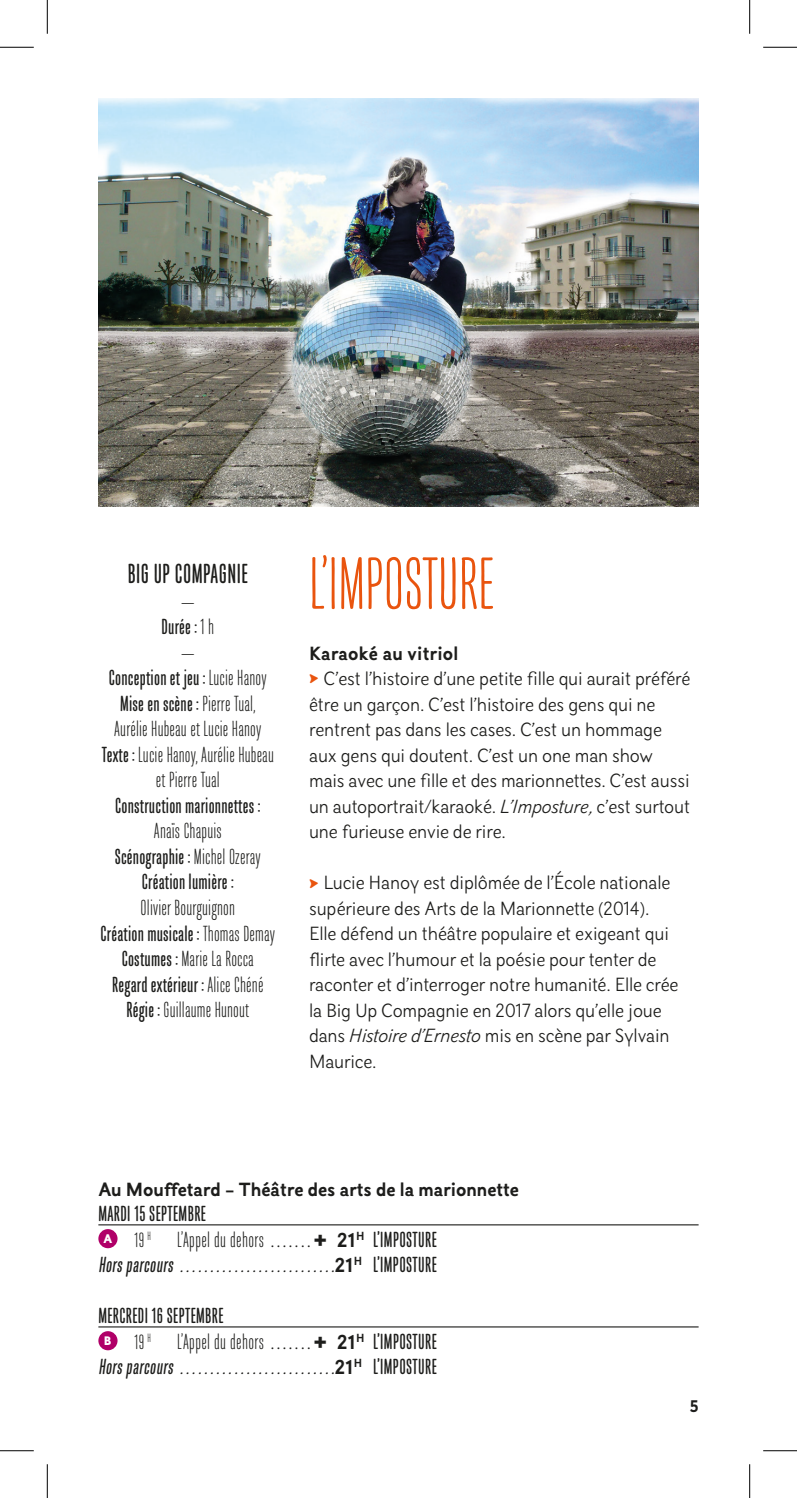
<style>
.page{position:relative;width:797px;height:1498px;background:#fff}
.page>*{position:absolute;margin:0;border:0;box-sizing:border-box;transform-origin:0 0}
.t1{font:72px "Hand Gothic";color:#e9540e}
.t2{font:700 27px "Hand Gothic";letter-spacing:.02em;color:#1d1d1b}
.t3{font:700 21.38px/25.4px "Hand Gothic";letter-spacing:.02em;color:#1d1d1b}
.t4{font:21.38px/25.4px "Hand Gothic";letter-spacing:.01em;color:#1d1d1b;text-align:center}
.t5{font:300 19.12px/25.4px "Selfica";letter-spacing:-.01em;color:#1d1d1b}
.t6{font:700 19.12px "Selfica";color:#1d1d1b}
.t7{font:700 16.88px "Selfica";color:#1d1d1b}
.s1{font-weight:700}
.s2{font-weight:400}
.s3{font-family:"Hand Gothic";font-weight:700;font-size:33.75px;color:#e9540e}
.s4{font-style:italic}
.s5{font-weight:400;font-size:20.25px}
.s6{font-family:"Selfica";font-weight:900;font-size:29.25px}
.s7{font-family:"Selfica";font-size:20.25px}
</style>
<div class="page">
<img style="left:98px;top:98px;width:600px;height:408px">
<hr style="left:98px;top:1224px;width:600px;height:1px;background:#1d1d1b">
<hr style="left:98px;top:1326px;width:600px;height:1px;background:#1d1d1b">
<div style="left:98px;top:1229px;width:19px;height:19px;background:#b00068;border-radius:50%"></div>
<div style="left:98px;top:1331px;width:19px;height:19px;background:#b00068;border-radius:50%"></div>
<hr style="left:0;top:47px;width:34px;height:1px;background:#000">
<hr style="left:762px;top:47px;width:34px;height:1px;background:#000">
<hr style="left:0;top:1450px;width:34px;height:1px;background:#000">
<hr style="left:762px;top:1450px;width:34px;height:1px;background:#000">
<hr style="left:47px;top:0;width:1px;height:34px;background:#000">
<hr style="left:47px;top:1464px;width:1px;height:34px;background:#000">
<hr style="left:748px;top:0;width:1px;height:34px;background:#000">
<hr style="left:748px;top:1464px;width:1px;height:34px;background:#000">
<h2 class="t2" style="left:128px;top:559px;width:122px">BIG UP COMPAGNIE</h2>
<p class="t4" style="left:102px;top:589px;width:173px">—<br><span class="s1">Durée :</span> 1 h<br>—<br><span class="s1">Conception et jeu :</span> Lucie Hanoy<br><span class="s1">Mise en scène :</span> Pierre Tual,<br>Aurélie Hubeau et Lucie Hanoy<br><span class="s1">Texte :</span> Lucie Hanoy, Aurélie Hubeau et Pierre Tual</p>
<p class="t3" style="left:115px;top:793px;width:146px">Construction marionnettes :</p>
<p class="t3" style="left:115px;top:819px;width:147px;text-align:center"><span class="s2">Anaïs Chapuis<br></span>Scénographie : <span class="s2">Michel Ozeray<br></span>Création lumière :</p>
<p class="t4" style="left:100px;top:895px;width:176px">Olivier Bourguignon<br><span class="s1">Création musicale :</span> Thomas Demay<br><span class="s1">Costumes :</span> Marie La Rocca<br><span class="s1">Regard extérieur :</span> Alice Chéné<br><span class="s1">Régie :</span> Guillaume Hunout</p>
<h1 class="t1" style="left:309px;top:545px;width:186px">L’IMPOSTURE</h1>
<p class="t5" style="left:309px;top:639px;width:382px"><span class="s1">Karaoké au vitriol<br></span><span class="s3">►</span> C’est l’histoire d’une petite fille qui aurait préféré être un garçon. C’est l’histoire des gens qui ne rentrent pas dans les cases. C’est un hommage aux gens qui doutent. C’est un one man show mais avec une fille et des marionnettes. C’est aussi un autoportrait/karaoké. <span class="s4">L’Imposture,</span> c’est surtout une furieuse envie de rire.</p>
<p class="t5" style="left:309px;top:868px;width:371px"><span class="s3">►</span> Lucie Hanoy est diplômée de l’École nationale supérieure des Arts de la Marionnette (2014).<br>Elle défend un théâtre populaire et exigeant qui flirte avec l’humour et la poésie pour tenter de raconter et d’interroger notre humanité. Elle crée la Big Up Compagnie en 2017 alors qu’elle joue dans <span class="s4">Histoire d’Ernesto</span> mis en scène par Sylvain Maurice.</p>
<p class="t6" style="left:98px;top:1172px;width:421px">Au Mouffetard – Théâtre des arts de la marionnette</p>
<p class="t3" style="left:98px;top:1201px;width:339px">MARDI 15 SEPTEMBRE<br><sup>A</sup> <span class="s5">19</span> <sup>H</sup> <span class="s2">L’Appel du dehors</span> . . . . . . .<span class="s6">+</span> <span class="s7">21</span><sup>H</sup> L’IMPOSTURE<br>Hors parcours ..........................</p>
<p class="t3" style="left:335px;top:1252px;width:103px"><span class="s7">21</span><sup>H</sup> L’IMPOSTURE</p>
<p class="t3" style="left:98px;top:1303px;width:339px">MERCREDI 16 SEPTEMBRE<br><sup>B</sup> <span class="s5">19</span> <sup>H</sup> <span class="s2">L’Appel du dehors</span> . . . . . . .<span class="s6">+</span> <span class="s7">21</span><sup>H</sup> L’IMPOSTURE<br>Hors parcours ..........................</p>
<p class="t3" style="left:335px;top:1354px;width:103px"><span class="s7">21</span><sup>H</sup> L’IMPOSTURE</p>
<p class="t7" style="left:689px;top:1392px;width:10px">5</p>
</div>
